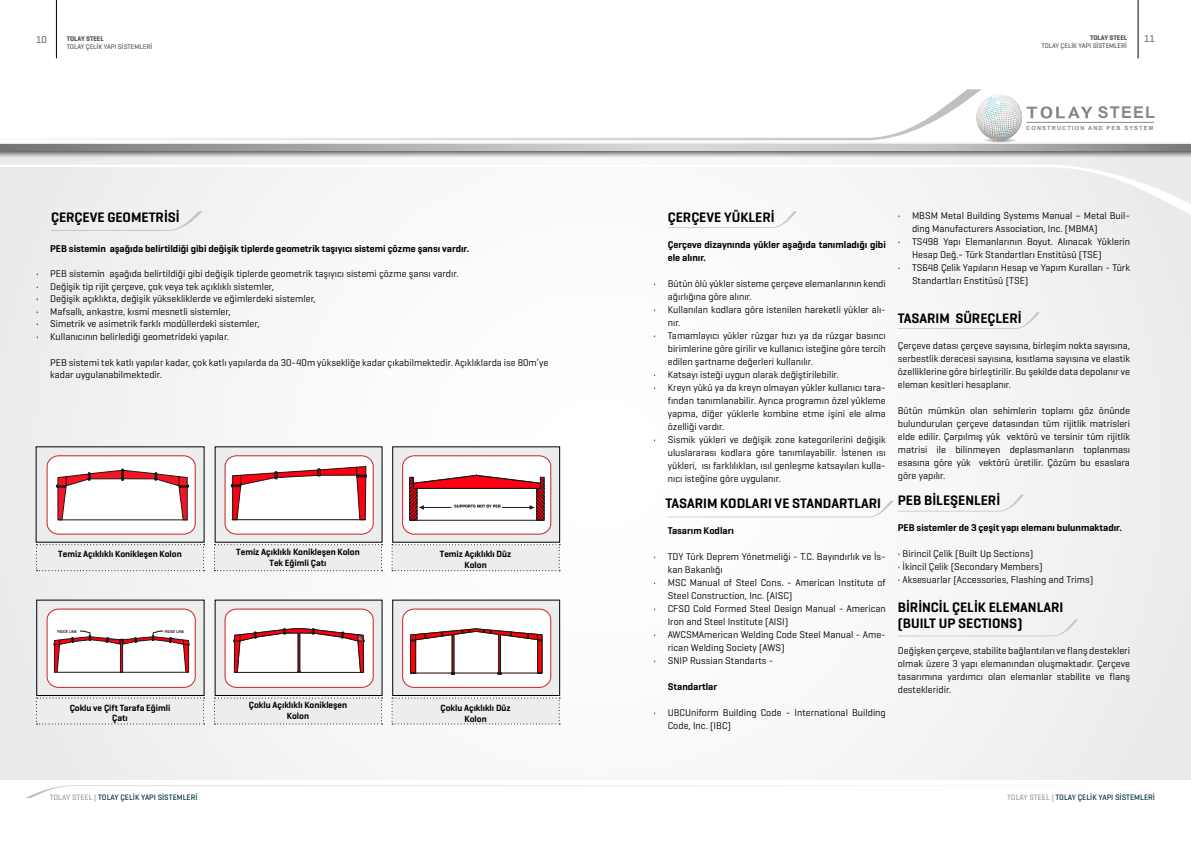
<style>
.page{position:relative;width:1191px;height:842px;background:#fff}
.page>*{position:absolute;margin:0;border:0;box-sizing:border-box;transform-origin:0 0}
.t1{font:700 16.2px "Arial";letter-spacing:.08em;color:#87888a}
.t2{font:600 14px/16px "Geogrotesque";color:#000}
.t3{font:10px/13px "Geogrotesque";color:#000}
.t4{font:600 10px/13px "Geogrotesque";color:#000}
.t5{font:500 10px "Geogrotesque";color:#707172}
.t6{font:600 9.2px/11px "Geogrotesque";color:#000;text-align:center}
.t7{font:500 8px "Geogrotesque";color:#002f43}
.t8{font:500 6.9px "Geogrotesque";color:#58585a}
.t9{font:700 6.9px "Geogrotesque";color:#58585a}
.t10{font:700 5.7px "Arial";letter-spacing:.2em;color:#87888a}
.s1{color:#9c9e9f}
</style>
<div class="page">
<hr style="left:56px;top:0;width:1px;height:58px;background:#000">
<hr style="left:1137px;top:0;width:1px;height:58px;background:#000">
<svg style="left:26px;top:785px;width:800px;height:13px"></svg>
<div style="left:0;top:147px;width:1191px;height:633px;background:#f7f7f7"></div>
<div style="left:0;top:142px;width:1191px;height:17px;background:#000;opacity:.75"></div>
<svg style="left:0;top:144px;width:1191px;height:6px;background:#aeafb1"></svg>
<svg style="left:80px;top:89px;width:901px;height:51px"></svg>
<svg style="left:0;top:165px;width:1191px;height:51px"></svg>
<hr style="left:1026px;top:122px;width:128px;height:1px;background:#87888a">
<svg style="left:973px;top:95px;width:119px;height:48px"></svg>
<div style="left:51px;top:211px;width:152px;height:20px;background:#eeefef"></div>
<div style="left:36px;top:447px;width:168px;height:95px;background:#eceded"></div>
<div style="left:37px;top:600px;width:167px;height:95px;background:#eceded"></div>
<div style="left:37px;top:600px;width:167px;height:96px;border:1px solid #000"></div>
<div style="left:215px;top:447px;width:167px;height:95px;background:#eceded"></div>
<div style="left:215px;top:600px;width:167px;height:95px;background:#eceded"></div>
<div style="left:215px;top:600px;width:167px;height:96px;border:1px solid #000"></div>
<div style="left:393px;top:447px;width:166px;height:95px;background:#eceded"></div>
<div style="left:392px;top:447px;width:168px;height:95px;border:1px solid #000"></div>
<div style="left:393px;top:600px;width:166px;height:95px;background:#eceded"></div>
<div style="left:392px;top:600px;width:168px;height:96px;border:1px solid #000"></div>
<div style="left:36px;top:544px;width:169px;height:27px;background:#eceded"></div>
<div style="left:36px;top:697px;width:169px;height:27px;background:#eceded"></div>
<svg style="left:214px;top:544px;width:168px;height:27px"></svg>
<svg style="left:214px;top:697px;width:168px;height:27px"></svg>
<svg style="left:391px;top:544px;width:169px;height:27px"></svg>
<svg style="left:391px;top:697px;width:169px;height:27px"></svg>
<svg style="left:46px;top:455px;width:150px;height:80px;background:#efd5d7"></svg>
<svg style="left:224px;top:455px;width:150px;height:80px;background:#efd1d3"></svg>
<svg style="left:402px;top:455px;width:150px;height:80px;background:#eac8ca"></svg>
<svg style="left:46px;top:608px;width:150px;height:80px;background:#f1dfe0"></svg>
<svg style="left:224px;top:608px;width:150px;height:80px;background:#efdddd"></svg>
<svg style="left:402px;top:608px;width:150px;height:80px;background:#edd8d8"></svg>
<svg style="left:668px;top:211px;width:129px;height:17px"></svg>
<svg style="left:898px;top:312px;width:142px;height:17px"></svg>
<svg style="left:668px;top:495px;width:356px;height:22px"></svg>
<svg style="left:898px;top:619px;width:180px;height:17px"></svg>
<p class="t9" style="left:1090px;top:33px;width:39px">TOLAY STEEL</p>
<p class="t8" style="left:1041px;top:42px;width:87px">TOLAY ÇELİK YAPI SİSTEMLERİ</p>
<p class="t5" style="left:36px;top:33px;width:12px">10</p>
<p class="t9" style="left:67px;top:34px;width:39px">TOLAY STEEL</p>
<p class="t5" style="left:1144px;top:33px;width:12px">11</p>
<p class="t8" style="left:67px;top:43px;width:87px">TOLAY ÇELİK YAPI SİSTEMLERİ</p>
<h2 class="t2" style="left:51px;top:209px;width:130px">ÇERÇEVE GEOMETRİSİ</h2>
<p class="t4" style="left:50px;top:242px;width:421px">PEB sistemin aşağıda belirtildiği gibi değişik tiplerde geometrik taşıyıcı sistemi çözme şansı vardır.</p>
<p class="t3" style="left:36px;top:267px;width:424px">• PEB sistemin aşağıda belirtildiği gibi değişik tiplerde geometrik taşıyıcı sistemi çözme şansı vardır.</p>
<p class="t3" style="left:36px;top:280px;width:239px">• Değişik tip rijit çerçeve, çok veya tek açıklıklı sistemler,</p>
<p class="t3" style="left:36px;top:292px;width:281px">• Değişik açıklıkta, değişik yüksekliklerde ve eğimlerdeki sistemler,</p>
<p class="t3" style="left:36px;top:305px;width:196px">• Mafsallı, ankastre, kısmi mesnetli sistemler,</p>
<p class="t3" style="left:36px;top:317px;width:225px">• Simetrik ve asimetrik farklı modüllerdeki sistemler,</p>
<p class="t3" style="left:36px;top:330px;width:195px">• Kullanıcının belirlediği geometrideki yapılar.</p>
<p class="t3" style="left:50px;top:356px;width:499px;line-height:12.5px">PEB sistemi tek katlı yapılar kadar, çok katlı yapılarda da 30-40m yüksekliğe kadar çıkabilmektedir. Açıklıklarda ise 80m’ye kadar uygulanabilmektedir.</p>
<p class="t6" style="left:58px;top:548px;width:125px">Temiz Açıklıklı Konikleşen Kolon</p>
<p class="t6" style="left:70px;top:702px;width:102px">Çoklu ve Çift Tarafa Eğimli<br>Çatı</p>
<p class="t6" style="left:236px;top:546px;width:125px">Temiz Açıklıklı Konikleşen Kolon<br>Tek Eğimli Çatı</p>
<p class="t6" style="left:249px;top:700px;width:100px">Çoklu Açıklıklı Konikleşen<br>Kolon</p>
<p class="t6" style="left:440px;top:548px;width:73px">Temiz Açıklıklı Düz<br>Kolon</p>
<p class="t6" style="left:440px;top:702px;width:72px">Çoklu Açıklıklı Düz<br>Kolon</p>
<h1 class="t1" style="left:1097px;top:102px;width:59px">STEEL</h1>
<p class="t10" style="left:1026px;top:124px;width:129px">CONSTRUCTION AND PEB SYSTEM</p>
<h2 class="t2" style="left:668px;top:209px;width:108px">ÇERÇEVE YÜKLERİ</h2>
<p class="t4" style="left:668px;top:238px;width:219px">Çerçeve dizaynında yükler aşağıda tanımladığı gibi ele alınır.</p>
<p class="t3" style="left:668px;top:276px;width:219px;text-indent:-14px">• Bütün ölü yükler sisteme çerçeve elemanlarının kendi ağırlığına göre alınır.</p>
<p class="t3" style="left:668px;top:302px;width:219px;text-indent:-14px">• Kullanılan kodlara göre istenilen hareketli yükler alı&shy;nır.</p>
<p class="t3" style="left:668px;top:328px;width:219px;text-align:justify;text-indent:-14px">• Tamamlayıcı yükler rüzgar hızı ya da rüzgar basıncı birimlerine göre girilir ve kullanıcı isteğine göre tercih edilen şartname değerleri kullanılır.</p>
<p class="t3" style="left:653px;top:367px;width:187px">• Katsayı isteği uygun olarak değiştirilebilir.</p>
<p class="t3" style="left:668px;top:380px;width:219px;text-align:justify;text-indent:-14px">• Kreyn yükü ya da kreyn olmayan yükler kullanıcı tara&shy;fından tanımlanabilir. Ayrıca programın özel yükleme yapma, diğer yüklerle kombine etme işini ele alma özelliği vardır.</p>
<p class="t3" style="left:668px;top:432px;width:219px;text-align:justify;text-indent:-14px">• Sismik yükleri ve değişik zone kategorilerini değişik uluslararası kodlara göre tanımlayabilir. İstenen ısı yükleri, ısı farklılıkları, ısıl genleşme katsayıları kulla&shy;nıcı isteğine göre uygulanır.</p>
<h2 class="t2" style="left:665px;top:495px;width:217px">TASARIM KODLARI VE STANDARTLARI</h2>
<p class="t4" style="left:668px;top:524px;width:68px">Tasarım Kodları</p>
<p class="t3" style="left:668px;top:549px;width:219px;text-indent:-14px">• TDY Türk Deprem Yönetmeliği - T.C. Bayındırlık ve İs&shy;kan Bakanlığı</p>
<p class="t3" style="left:668px;top:575px;width:219px;text-indent:-14px">• MSC Manual of Steel Cons. - American Institute of<br>Steel Construction, Inc. (AISC)</p>
<p class="t3" style="left:668px;top:601px;width:219px;text-indent:-14px">• CFSD Cold Formed Steel Design Manual - American<br>Iron and Steel Institute (AISI)</p>
<p class="t3" style="left:668px;top:627px;width:219px;text-indent:-14px">• AWCSMAmerican Welding Code Steel Manual - Ame&shy;rican Welding Society (AWS)</p>
<p class="t3" style="left:653px;top:653px;width:121px">• SNIP Russian Standarts -</p>
<p class="t4" style="left:668px;top:680px;width:51px">Standartlar</p>
<p class="t3" style="left:668px;top:705px;width:219px;text-indent:-14px">• UBCUniform Building Code - International Building<br>Code, Inc. (IBC)</p>
<p class="t3" style="left:912px;top:208px;width:219px;text-indent:-14px">• MBSM Metal Building Systems Manual – Metal Buil&shy;ding Manufacturers Association, Inc. (MBMA)</p>
<p class="t3" style="left:912px;top:234px;width:219px;text-indent:-14px">• TS498 Yapı Elemanlarının Boyut. Alınacak Yüklerin<br>Hesap Değ.- Türk Standartları Enstitüsü (TSE)</p>
<p class="t3" style="left:912px;top:260px;width:219px;text-indent:-14px">• TS648 Çelik Yapıların Hesap ve Yapım Kuralları - Türk<br>Standartları Enstitüsü (TSE)</p>
<h2 class="t2" style="left:897px;top:310px;width:125px">TASARIM SÜREÇLERİ</h2>
<p class="t3" style="left:897px;top:338px;width:234px;text-align:justify">Çerçeve datası çerçeve sayısına, birleşim nokta sayısına, serbestlik derecesi sayısına, kısıtlama sayısına ve elastik özelliklerine göre birleştirilir. Bu şekilde data depolanır ve eleman kesitleri hesaplanır.</p>
<p class="t3" style="left:897px;top:403px;width:234px;text-align:justify">Bütün mümkün olan sehimlerin toplamı göz önünde bulundurulan çerçeve datasından tüm rijitlik matrisleri elde edilir. Çarpılmış yük vektörü ve tersinir tüm rijitlik matrisi ile bilinmeyen deplasmanların toplanması esasına göre yük vektörü üretilir. Çözüm bu esaslara göre yapılır.</p>
<h2 class="t2" style="left:897px;top:492px;width:104px">PEB BİLEŞENLERİ</h2>
<p class="t4" style="left:897px;top:521px;width:226px">PEB sistemler de 3 çeşit yapı elemanı bulunmaktadır.</p>
<p class="t3" style="left:897px;top:546px;width:137px">• Birincil Çelik (Built Up Sections)</p>
<p class="t3" style="left:897px;top:559px;width:146px">• İkincil Çelik (Secondary Members)</p>
<p class="t3" style="left:897px;top:572px;width:197px">• Aksesuarlar (Accessories, Flashing and Trims)</p>
<h2 class="t2" style="left:897px;top:599px;width:167px">BİRİNCİL ÇELİK ELEMANLARI (BUILT UP SECTIONS)</h2>
<p class="t3" style="left:897px;top:643px;width:234px;text-align:justify">Değişken çerçeve, stabilite bağlantıları ve flanş destekleri olmak üzere 3 yapı elemanından oluşmaktadır. Çerçeve tasarımına yardımcı olan elemanlar stabilite ve flanş destekleridir.</p>
<p class="t7" style="left:50px;top:792px;width:149px"><span class="s1">TOLAY STEEL |</span> TOLAY ÇELİK YAPI SİSTEMLERİ</p>
<p class="t7" style="left:1007px;top:792px;width:149px"><span class="s1">TOLAY STEEL |</span> TOLAY ÇELİK YAPI SİSTEMLERİ</p>
</div>
